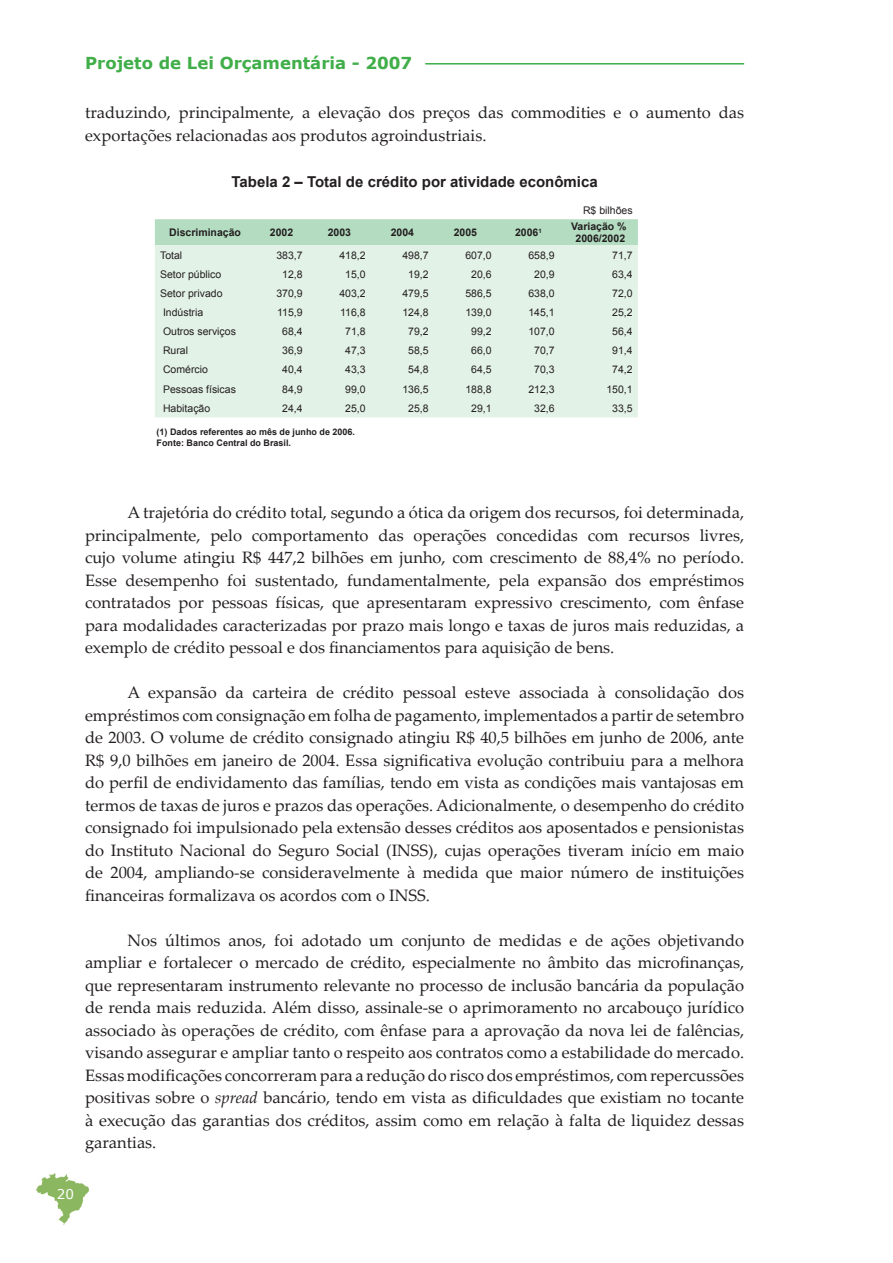
<style>
.page{position:relative;width:893px;height:1263px;background:#fff}
.page>*{position:absolute;margin:0;border:0;box-sizing:border-box;transform-origin:0 0}
.t1{font:16.5px/22.5px "Palatino Linotype";color:#231f20;text-align:justify}
.t2{font:700 16.5px "Verdana";color:#40ae49}
.t3{font:700 15px "Arial";color:#231f20}
.t4{font:13.5px "Verdana";color:#fff}
.t5{font:10.5px "Arial";color:#231f20}
.t6{font:700 10.5px "Arial";color:#231f20}
.t7{font:700 9px "Arial";color:#231f20}
.s1{font-style:italic}
</style>
<div class="page">
<img style="left:37px;top:1173px;width:51px;height:52px">
<hr style="left:425px;top:63px;width:319px;height:2px;background:#40ae49">
<div style="left:155px;top:219px;width:483px;height:26px;background:#b3dcc0"></div>
<div style="left:155px;top:245px;width:483px;height:172px;background:#e3f2e7"></div>
<p class="t2" style="left:85px;top:52px;width:329px">Projeto de Lei Orçamentária - 2007</p>
<p class="t1" style="left:85px;top:101px;width:661px">traduzindo, principalmente, a elevação dos preços das commodities e o aumento das exportações relacionadas aos produtos agroindustriais.</p>
<p class="t3" style="left:231px;top:172px;width:368px">Tabela 2 – Total de crédito por atividade econômica</p>
<p class="t6" style="left:169px;top:225px;width:73px">Discriminação</p>
<p class="t6" style="left:270px;top:225px;width:25px">2002</p>
<p class="t6" style="left:328px;top:225px;width:25px">2003</p>
<p class="t6" style="left:391px;top:225px;width:25px">2004</p>
<p class="t6" style="left:454px;top:225px;width:25px">2005</p>
<p class="t6" style="left:515px;top:225px;width:28px">2006<sup>1</sup></p>
<p class="t5" style="left:583px;top:203px;width:51px">R$ bilhões</p>
<p class="t6" style="left:571px;top:219px;width:57px">Variação %</p>
<p class="t6" style="left:575px;top:232px;width:51px">2006/2002</p>
<p class="t5" style="left:160px;top:248px;width:24px">Total</p>
<p class="t5" style="left:276px;top:248px;width:28px">383,7</p>
<p class="t5" style="left:339px;top:248px;width:28px">418,2</p>
<p class="t5" style="left:402px;top:248px;width:28px">498,7</p>
<p class="t5" style="left:465px;top:248px;width:28px">607,0</p>
<p class="t5" style="left:528px;top:248px;width:28px">658,9</p>
<p class="t5" style="left:612px;top:248px;width:22px">71,7</p>
<p class="t5" style="left:160px;top:267px;width:63px">Setor público</p>
<p class="t5" style="left:282px;top:267px;width:22px">12,8</p>
<p class="t5" style="left:345px;top:267px;width:22px">15,0</p>
<p class="t5" style="left:408px;top:267px;width:22px">19,2</p>
<p class="t5" style="left:471px;top:267px;width:22px">20,6</p>
<p class="t5" style="left:534px;top:267px;width:22px">20,9</p>
<p class="t5" style="left:612px;top:267px;width:22px">63,4</p>
<p class="t5" style="left:160px;top:286px;width:64px">Setor privado</p>
<p class="t5" style="left:276px;top:286px;width:28px">370,9</p>
<p class="t5" style="left:339px;top:286px;width:28px">403,2</p>
<p class="t5" style="left:402px;top:286px;width:28px">479,5</p>
<p class="t5" style="left:465px;top:286px;width:28px">586,5</p>
<p class="t5" style="left:528px;top:286px;width:28px">638,0</p>
<p class="t5" style="left:612px;top:286px;width:22px">72,0</p>
<p class="t5" style="left:163px;top:305px;width:42px">Indústria</p>
<p class="t5" style="left:277px;top:305px;width:27px">115,9</p>
<p class="t5" style="left:340px;top:305px;width:27px">116,8</p>
<p class="t5" style="left:402px;top:305px;width:28px">124,8</p>
<p class="t5" style="left:465px;top:305px;width:28px">139,0</p>
<p class="t5" style="left:528px;top:305px;width:28px">145,1</p>
<p class="t5" style="left:612px;top:305px;width:22px">25,2</p>
<p class="t5" style="left:163px;top:325px;width:74px">Outros serviços</p>
<p class="t5" style="left:282px;top:325px;width:22px">68,4</p>
<p class="t5" style="left:345px;top:325px;width:22px">71,8</p>
<p class="t5" style="left:408px;top:325px;width:22px">79,2</p>
<p class="t5" style="left:471px;top:325px;width:22px">99,2</p>
<p class="t5" style="left:528px;top:325px;width:28px">107,0</p>
<p class="t5" style="left:612px;top:325px;width:22px">56,4</p>
<p class="t5" style="left:163px;top:344px;width:27px">Rural</p>
<p class="t5" style="left:282px;top:344px;width:22px">36,9</p>
<p class="t5" style="left:345px;top:344px;width:22px">47,3</p>
<p class="t5" style="left:408px;top:344px;width:22px">58,5</p>
<p class="t5" style="left:471px;top:344px;width:22px">66,0</p>
<p class="t5" style="left:534px;top:344px;width:22px">70,7</p>
<p class="t5" style="left:612px;top:344px;width:22px">91,4</p>
<p class="t5" style="left:163px;top:363px;width:46px">Comércio</p>
<p class="t5" style="left:282px;top:363px;width:22px">40,4</p>
<p class="t5" style="left:345px;top:363px;width:22px">43,3</p>
<p class="t5" style="left:408px;top:363px;width:22px">54,8</p>
<p class="t5" style="left:471px;top:363px;width:22px">64,5</p>
<p class="t5" style="left:534px;top:363px;width:22px">70,3</p>
<p class="t5" style="left:612px;top:363px;width:22px">74,2</p>
<p class="t5" style="left:163px;top:382px;width:74px">Pessoas físicas</p>
<p class="t5" style="left:282px;top:382px;width:22px">84,9</p>
<p class="t5" style="left:345px;top:382px;width:22px">99,0</p>
<p class="t5" style="left:402px;top:382px;width:28px">136,5</p>
<p class="t5" style="left:465px;top:382px;width:28px">188,8</p>
<p class="t5" style="left:528px;top:382px;width:28px">212,3</p>
<p class="t5" style="left:606px;top:382px;width:28px">150,1</p>
<p class="t5" style="left:163px;top:401px;width:49px">Habitação</p>
<p class="t5" style="left:282px;top:401px;width:22px">24,4</p>
<p class="t5" style="left:345px;top:401px;width:22px">25,0</p>
<p class="t5" style="left:408px;top:401px;width:22px">25,8</p>
<p class="t5" style="left:471px;top:401px;width:22px">29,1</p>
<p class="t5" style="left:534px;top:401px;width:22px">32,6</p>
<p class="t5" style="left:612px;top:401px;width:22px">33,5</p>
<p class="t7" style="left:157px;top:426px;width:200px">(1) Dados referentes ao mês de junho de 2006.</p>
<p class="t7" style="left:157px;top:437px;width:136px">Fonte: Banco Central do Brasil.</p>
<p class="t1" style="left:85px;top:501px;width:661px;text-indent:43px">A trajetória do crédito total, segundo a ótica da origem dos recursos, foi determinada, principalmente, pelo comportamento das operações concedidas com recursos livres, cujo volume atingiu R$ 447,2 bilhões em junho, com crescimento de 88,4% no período.<br>Esse desempenho foi sustentado, fundamentalmente, pela expansão dos empréstimos contratados por pessoas físicas, que apresentaram expressivo crescimento, com ênfase para modalidades caracterizadas por prazo mais longo e taxas de juros mais reduzidas, a exemplo de crédito pessoal e dos financiamentos para aquisição de bens.</p>
<p class="t1" style="left:85px;top:681px;width:661px;text-indent:43px">A expansão da carteira de crédito pessoal esteve associada à consolidação dos empréstimos com consignação em folha de pagamento, implementados a partir de setembro de 2003. O volume de crédito consignado atingiu R$ 40,5 bilhões em junho de 2006, ante R$ 9,0 bilhões em janeiro de 2004. Essa significativa evolução contribuiu para a melhora do perfil de endividamento das famílias, tendo em vista as condições mais vantajosas em termos de taxas de juros e prazos das operações. Adicionalmente, o desempenho do crédito consignado foi impulsionado pela extensão desses créditos aos aposentados e pensionistas do Instituto Nacional do Seguro Social (INSS), cujas operações tiveram início em maio de 2004, ampliando-se consideravelmente à medida que maior número de instituições financeiras formalizava os acordos com o INSS.</p>
<p class="t1" style="left:85px;top:928px;width:661px;text-indent:43px">Nos últimos anos, foi adotado um conjunto de medidas e de ações objetivando ampliar e fortalecer o mercado de crédito, especialmente no âmbito das microfinanças, que representaram instrumento relevante no processo de inclusão bancária da população de renda mais reduzida. Além disso, assinale-se o aprimoramento no arcabouço jurídico associado às operações de crédito, com ênfase para a aprovação da nova lei de falências, visando assegurar e ampliar tanto o respeito aos contratos como a estabilidade do mercado.<br>Essas modificações concorreram para a redução do risco dos empréstimos, com repercussões positivas sobre o <span class="s1">spread</span> bancário, tendo em vista as dificuldades que existiam no tocante à execução das garantias dos créditos, assim como em relação à falta de liquidez dessas garantias.</p>
<p class="t4" style="left:57px;top:1185px;width:19px">20</p>
</div>
